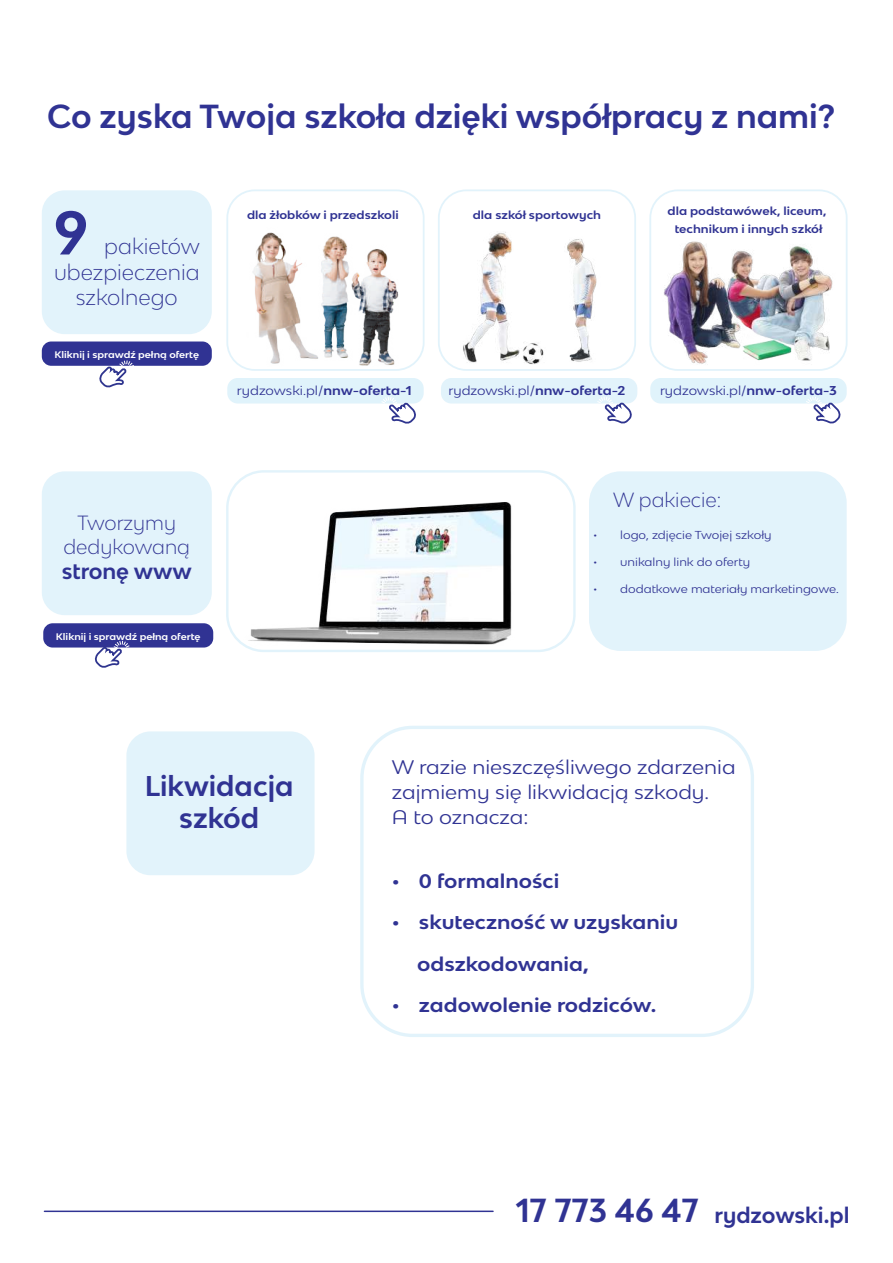
<style>
.page{position:relative;width:893px;height:1263px;background:#fff}
.page>*{position:absolute;margin:0;border:0;box-sizing:border-box;transform-origin:0 0}
.t1{font:700 58.2px "Bw Modelica SS01";color:#303393}
.t2{font:700 31.5px "Bw Modelica SS01";color:#303393}
.t3{font:700 27px/32.4px "Bw Modelica SS01";color:#303393;text-align:center}
.t4{font:700 21px "Bw Modelica SS01";color:#303393}
.t5{font:300 21px "Bw Modelica SS01";color:#303393}
.t6{font:300 19.35px/23.2px "Bw Modelica SS01";color:#303393;text-align:center}
.t7{font:700 18.6px "Bw Modelica SS01";color:#303393;scale:1.1 1}
.t8{font:18.6px/25.3px "Bw Modelica SS01";color:#303393;scale:1.1 1}
.t9{font:12.15px "Bw Modelica SS01";color:#303393;scale:1.1 1}
.t10{font:700 10.95px/18px "Bw Modelica SS01";color:#303393;text-align:center;scale:1.1 1}
.t11{font:10.95px "Bw Modelica SS01";color:#303393;scale:1.1 1}
.t12{font:700 9px "Bw Modelica SS01";color:#fff;scale:1.1 1}
.s1{font-weight:700}
.s2{font-size:31.5px}
</style>
<div class="page">
<hr style="left:44px;top:1210px;width:449px;height:2px;background:#303393">
<div style="left:42px;top:190px;width:170px;height:144px;background:#e2f3fb;border-radius:23px"></div>
<div style="left:42px;top:471px;width:170px;height:144px;background:#e2f3fb;border-radius:23px"></div>
<div style="left:589px;top:471px;width:258px;height:180px;background:#e2f3fb;border-radius:31px"></div>
<img style="left:226px;top:199px;width:232px;height:182px">
<div style="left:438px;top:189px;width:198px;height:182px;border:2px solid #e2f3fb;border-radius:27px"></div>
<div style="left:649px;top:189px;width:199px;height:182px;border:2px solid #e2f3fb;border-radius:27px"></div>
<div style="left:227px;top:378px;width:197px;height:25px;background:#e0f3fb;border-radius:10px"></div>
<div style="left:441px;top:378px;width:196px;height:25px;background:#e2f3fb;border-radius:10px"></div>
<div style="left:650px;top:378px;width:197px;height:25px;background:#e0f3fb;border-radius:10px"></div>
<svg style="left:380px;top:397px;width:40px;height:27px"></svg>
<svg style="left:596px;top:397px;width:39px;height:27px"></svg>
<svg style="left:805px;top:397px;width:39px;height:27px"></svg>
<div style="left:42px;top:341px;width:170px;height:25px;background:#303393;border-radius:9px"></div>
<svg style="left:96px;top:360px;width:39px;height:28px"></svg>
<div style="left:226px;top:470px;width:350px;height:182px;border:2px solid #e2f3fb;border-radius:37px"></div>
<img style="left:226px;top:474px;width:319px;height:178px">
<div style="left:43px;top:623px;width:170px;height:24px;background:#303393;border-radius:9px"></div>
<svg style="left:91px;top:640px;width:39px;height:28px"></svg>
<div style="left:126px;top:731px;width:189px;height:144px;background:#e2f3fb;border-radius:24px"></div>
<img style="left:460px;top:235px;width:35px;height:136px">
<img style="left:495px;top:232px;width:107px;height:139px">
<img style="left:649px;top:233px;width:198px;height:134px">
<div style="left:360px;top:726px;width:394px;height:311px;border:3px solid #e2f3fb;border-radius:51px"></div>
<h2 class="t2" style="left:47px;top:95px;width:789px">Co zyska Twoja szkoła dzięki współpracy z nami?</h2>
<h1 class="t1" style="left:54px;top:195px;width:36px">9</h1>
<h3 class="t5" style="left:104px;top:233px;width:97px">pakietów</h3>
<h3 class="t5" style="left:54px;top:258px;width:147px">ubezpieczenia</h3>
<h3 class="t5" style="left:76px;top:284px;width:104px">szkolnego</h3>
<p class="t12" style="left:54px;top:349px;width:133px">Kliknij i sprawdź pełną ofertę</p>
<p class="t10" style="left:247px;top:206px;width:139px">dla żłobków i przedszkoli</p>
<p class="t10" style="left:473px;top:206px;width:118px">dla szkół sportowych</p>
<p class="t10" style="left:668px;top:202px;width:146px">dla podstawówek, liceum, technikum i innych szkół</p>
<p class="t9" style="left:237px;top:382px;width:161px">rydzowski.pl/<span class="s1">nnw-oferta-1</span></p>
<p class="t9" style="left:448px;top:382px;width:162px">rydzowski.pl/<span class="s1">nnw-oferta-2</span></p>
<p class="t9" style="left:660px;top:382px;width:162px">rydzowski.pl/<span class="s1">nnw-oferta-3</span></p>
<h3 class="t6" style="left:64px;top:511px;width:128px">Tworzymy dedykowaną</h3>
<h3 class="t4" style="left:62px;top:557px;width:132px">stronę www</h3>
<p class="t12" style="left:56px;top:630px;width:133px">Kliknij i sprawdź pełną ofertę</p>
<h3 class="t6" style="left:613px;top:488px;width:110px">W pakiecie:</h3>
<p class="t11" style="left:593px;top:528px;width:164px">• logo, zdjęcie Twojej szkoły</p>
<p class="t11" style="left:593px;top:555px;width:144px">• unikalny link do oferty</p>
<p class="t11" style="left:593px;top:582px;width:225px">• dodatkowe materiały marketingowe.</p>
<h3 class="t3" style="left:145px;top:769px;width:150px">Likwidacja szkód</h3>
<h3 class="t8" style="left:392px;top:754px;width:314px">W razie nieszczęśliwego zdarzenia zajmiemy się likwidacją szkody.<br>A to oznacza:</h3>
<h3 class="t7" style="left:392px;top:869px;width:154px">• 0 formalności</h3>
<h3 class="t7" style="left:392px;top:910px;width:262px">• skuteczność w uzyskaniu</h3>
<h3 class="t7" style="left:417px;top:952px;width:158px">odszkodowania,</h3>
<h3 class="t7" style="left:392px;top:993px;width:242px">• zadowolenie rodziców.</h3>
<h3 class="t4" style="left:516px;top:1201px;width:335px"><span class="s2">17 773 46 47</span> rydzowski.pl</h3>
</div>
